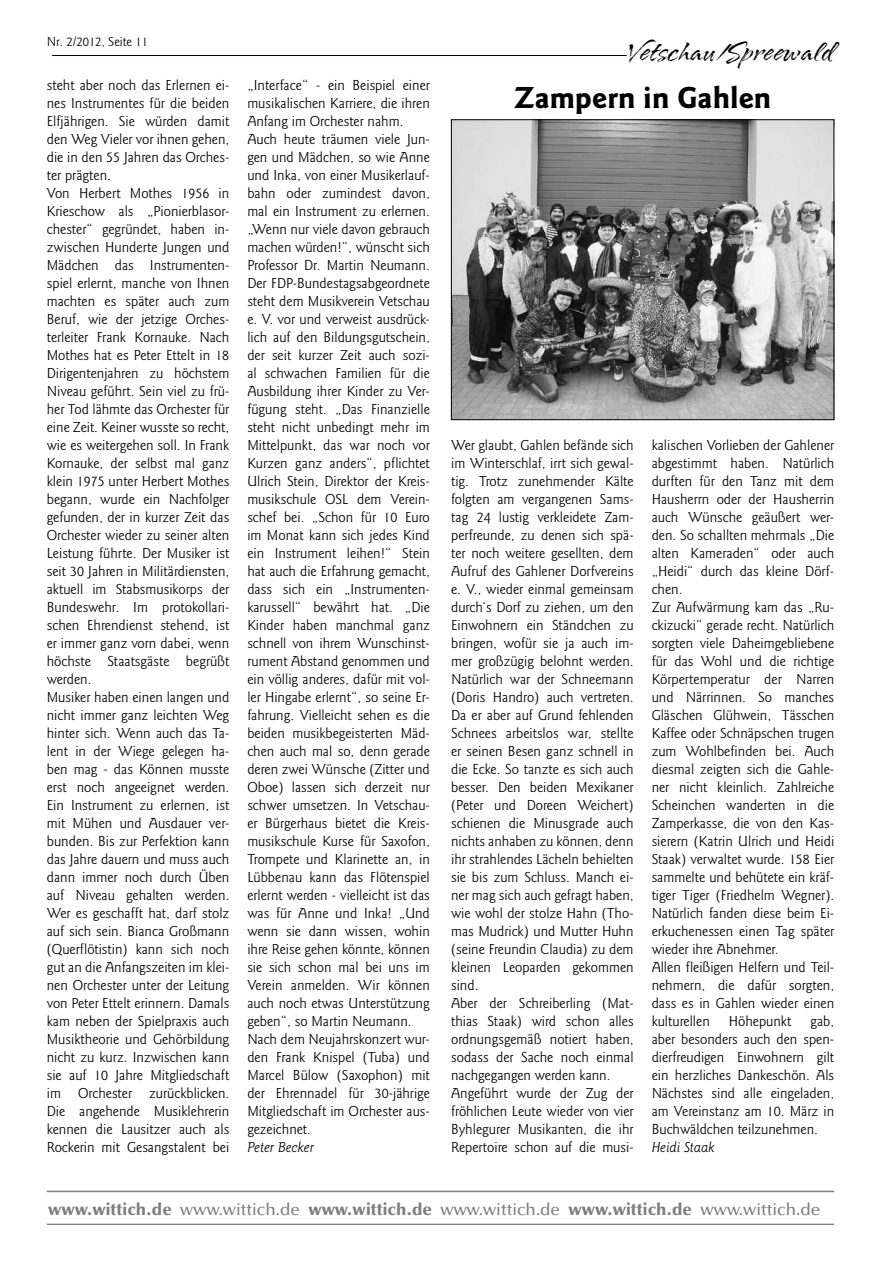
<style>
.page{position:relative;width:881px;height:1263px;background:#fff}
.page>*{position:absolute;margin:0;border:0;box-sizing:border-box;transform-origin:0 0}
.t1{font:31.5px "Arid ITC";color:#000}
.t2{font:700 31.5px "Goudy Sans";color:#000}
.t3{font:900 16.95px "Optima LT";color:#7e7e7e}
.t4{font:15px/18px "Goudy Sans";color:#000}
.t5{font:italic 15px "Goudy Sans";color:#000}
.t6{font:13.5px "Goudy Sans";color:#000}
.s1{font-weight:500}
</style>
<div class="page">
<hr style="left:52px;top:55px;width:574px;height:1px;background:#000">
<img style="left:453px;top:121px;width:378px;height:297px">
<div style="left:451px;top:119px;width:382px;height:301px;border:1px solid #000"></div>
<hr style="left:47px;top:1191px;width:786px;height:1px;background:#7e7e7e">
<hr style="left:47px;top:1224px;width:786px;height:1px;background:#7e7e7e">
<p class="t6" style="left:47px;top:34px;width:103px">Nr. 2/2012, Seite 11</p>
<h1 class="t1" style="left:628px;top:35px;width:207px">Vetschau/Spreewald</h1>
<p class="t4" style="left:47px;top:77px;width:184px">steht aber noch das Erlernen ei&shy;nes Instrumentes für die beiden<br>Elfjährigen. Sie würden damit den Weg Vieler vor ihnen gehen, die in den 55 Jahren das Orches&shy;ter prägten.<br>Von Herbert Mothes 1956 in<br>Krieschow als „Pionierblasor&shy;chester“ gegründet, haben in&shy;zwischen Hunderte Jungen und<br>Mädchen das Instrumenten&shy;spiel erlernt, manche von Ihnen machten es später auch zum<br>Beruf, wie der jetzige Orches&shy;terleiter Frank Kornauke. Nach<br>Mothes hat es Peter Ettelt in 18<br>Dirigentenjahren zu höchstem<br>Niveau geführt. Sein viel zu frü&shy;her Tod lähmte das Orchester für eine Zeit. Keiner wusste so recht, wie es weitergehen soll. In Frank<br>Kornauke, der selbst mal ganz klein 1975 unter Herbert Mothes begann, wurde ein Nachfolger gefunden, der in kurzer Zeit das<br>Orchester wieder zu seiner alten<br>Leistung führte. Der Musiker ist seit 30 Jahren in Militärdiensten, aktuell im Stabsmusikorps der<br>Bundeswehr. Im protokollari&shy;schen Ehrendienst stehend, ist er immer ganz vorn dabei, wenn höchste Staatsgäste begrüßt werden.<br>Musiker haben einen langen und nicht immer ganz leichten Weg hinter sich. Wenn auch das Ta&shy;lent in der Wiege gelegen ha&shy;ben mag - das Können musste erst noch angeeignet werden.<br>Ein Instrument zu erlernen, ist mit Mühen und Ausdauer ver&shy;bunden. Bis zur Perfektion kann das Jahre dauern und muss auch dann immer noch durch Üben auf Niveau gehalten werden.<br>Wer es geschafft hat, darf stolz auf sich sein. Bianca Großmann (Querflötistin) kann sich noch gut an die Anfangszeiten im klei&shy;nen Orchester unter der Leitung von Peter Ettelt erinnern. Damals kam neben der Spielpraxis auch<br>Musiktheorie und Gehörbildung nicht zu kurz. Inzwischen kann sie auf 10 Jahre Mitgliedschaft im Orchester zurückblicken.<br>Die angehende Musiklehrerin kennen die Lausitzer auch als<br>Rockerin mit Gesangstalent bei</p>
<p class="t4" style="left:247px;top:77px;width:184px">„Interface“ - ein Beispiel einer musikalischen Karriere, die ihren<br>Anfang im Orchester nahm.<br>Auch heute träumen viele Jun&shy;gen und Mädchen, so wie Anne und Inka, von einer Musikerlauf&shy;bahn oder zumindest davon, mal ein Instrument zu erlernen. „Wenn nur viele davon gebrauch machen würden!“, wünscht sich<br>Professor Dr. Martin Neumann.<br>Der FDP-Bundestagsabgeordnete steht dem Musikverein Vetschau e. V. vor und verweist ausdrück&shy;lich auf den Bildungsgutschein, der seit kurzer Zeit auch sozi&shy;al schwachen Familien für die<br>Ausbildung ihrer Kinder zu Ver&shy;fügung steht. „Das Finanzielle steht nicht unbedingt mehr im<br>Mittelpunkt, das war noch vor<br>Kurzen ganz anders“, pflichtet<br>Ulrich Stein, Direktor der Kreis&shy;musikschule OSL dem Verein&shy;schef bei. „Schon für 10 Euro im Monat kann sich jedes Kind ein Instrument leihen!“ Stein hat auch die Erfahrung gemacht, dass sich ein „Instrumenten&shy;karussell“ bewährt hat. „Die<br>Kinder haben manchmal ganz schnell von ihrem Wunschinst&shy;rument Abstand genommen und ein völlig anderes, dafür mit vol&shy;ler Hingabe erlernt“, so seine Er&shy;fahrung. Vielleicht sehen es die beiden musikbegeisterten Mäd&shy;chen auch mal so, denn gerade deren zwei Wünsche (Zitter und<br>Oboe) lassen sich derzeit nur schwer umsetzen. In Vetschau&shy;er Bürgerhaus bietet die Kreis&shy;musikschule Kurse für Saxofon,<br>Trompete und Klarinette an, in<br>Lübbenau kann das Flötenspiel erlernt werden - vielleicht ist das was für Anne und Inka! „Und wenn sie dann wissen, wohin ihre Reise gehen könnte, können sie sich schon mal bei uns im<br>Verein anmelden. Wir können auch noch etwas Unterstützung geben“, so Martin Neumann.<br>Nach dem Neujahrskonzert wur&shy;den Frank Knispel (Tuba) und<br>Marcel Bülow (Saxophon) mit der Ehrennadel für 30-jährige<br>Mitgliedschaft im Orchester aus&shy;gezeichnet.</p>
<h1 class="t2" style="left:513px;top:80px;width:259px">Zampern in Gahlen</h1>
<p class="t4" style="left:451px;top:437px;width:184px">Wer glaubt, Gahlen befände sich im Winterschlaf, irrt sich gewal&shy;tig. Trotz zunehmender Kälte folgten am vergangenen Sams&shy;tag 24 lustig verkleidete Zam&shy;perfreunde, zu denen sich spä&shy;ter noch weitere gesellten, dem<br>Aufruf des Gahlener Dorfvereins e. V., wieder einmal gemeinsam durch‘s Dorf zu ziehen, um den<br>Einwohnern ein Ständchen zu bringen, wofür sie ja auch im&shy;mer großzügig belohnt werden.<br>Natürlich war der Schneemann (Doris Handro) auch vertreten.<br>Da er aber auf Grund fehlenden<br>Schnees arbeitslos war, stellte er seinen Besen ganz schnell in die Ecke. So tanzte es sich auch besser. Den beiden Mexikaner (Peter und Doreen Weichert) schienen die Minusgrade auch nichts anhaben zu können, denn ihr strahlendes Lächeln behielten sie bis zum Schluss. Manch ei&shy;ner mag sich auch gefragt haben, wie wohl der stolze Hahn (Tho&shy;mas Mudrick) und Mutter Huhn (seine Freundin Claudia) zu dem kleinen Leoparden gekommen sind.<br>Aber der Schreiberling (Mat&shy;thias Staak) wird schon alles ordnungsgemäß notiert haben, sodass der Sache noch einmal nachgegangen werden kann.<br>Angeführt wurde der Zug der fröhlichen Leute wieder von vier<br>Byhlegurer Musikanten, die ihr<br>Repertoire schon auf die musi-</p>
<p class="t4" style="left:651px;top:437px;width:184px">kalischen Vorlieben der Gahlener abgestimmt haben. Natürlich durften für den Tanz mit dem<br>Hausherrn oder der Hausherrin auch Wünsche geäußert wer&shy;den. So schallten mehrmals „Die alten Kameraden“ oder auch „Heidi“ durch das kleine Dörf&shy;chen.<br>Zur Aufwärmung kam das „Ru&shy;ckizucki“ gerade recht. Natürlich sorgten viele Daheimgebliebene für das Wohl und die richtige<br>Körpertemperatur der Narren und Närrinnen. So manches<br>Gläschen Glühwein, Tässchen<br>Kaffee oder Schnäpschen trugen zum Wohlbefinden bei. Auch diesmal zeigten sich die Gahle&shy;ner nicht kleinlich. Zahlreiche<br>Scheinchen wanderten in die<br>Zamperkasse, die von den Kas&shy;sierern (Katrin Ulrich und Heidi<br>Staak) verwaltet wurde. 158 Eier sammelte und behütete ein kräf&shy;tiger Tiger (Friedhelm Wegner).<br>Natürlich fanden diese beim Ei&shy;erkuchenessen einen Tag später wieder ihre Abnehmer.<br>Allen fleißigen Helfern und Teil&shy;nehmern, die dafür sorgten, dass es in Gahlen wieder einen kulturellen</p>
<p class="t4" style="left:651px;top:1013px;width:184px;text-align:justify;text-indent:159px">gab, aber besonders auch den spen&shy;dierfreudigen Einwohnern gilt ein herzliches Dankeschön. Als Nächstes sind alle eingeladen, am Vereinstanz am 10. März in Buchwäldchen teilzunehmen.</p>
<p class="t5" style="left:651px;top:1139px;width:65px">Heidi Staak</p>
<p class="t4" style="left:728px;top:1013px;width:64px">Höhepunkt</p>
<p class="t5" style="left:247px;top:1139px;width:69px">Peter Becker</p>
<p class="t3" style="left:48px;top:1199px;width:773px">www.wittich.de <span class="s1">www.wittich.de</span> www.wittich.de <span class="s1">www.wittich.de</span> www.wittich.de <span class="s1">www.wittich.de</span></p>
</div>
